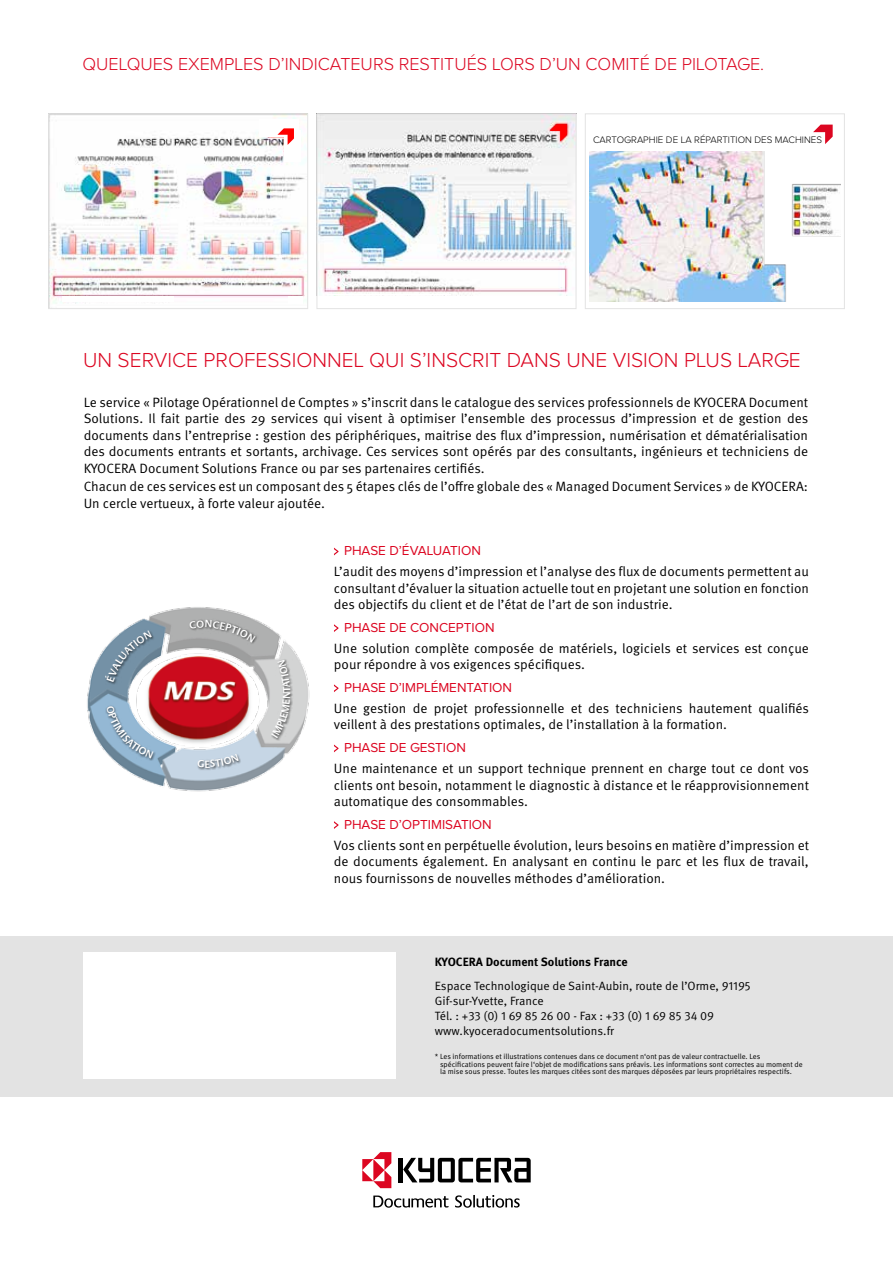
<style>
.page{position:relative;width:893px;height:1263px;background:#fff}
.page>*{position:absolute;margin:0;border:0;box-sizing:border-box;transform-origin:0 0}
.t1{font:300 21px "Proxima Nova A";color:#dc0621}
.t2{font:300 18px "Proxima Nova A";color:#dc0621}
.t3{font:13.5px/16.5px "Meta Pro Norm";color:#000;text-align:justify}
.t4{font:13.5px "Proxima Nova A";color:#dc0621}
.t5{font:12px/15px "Meta Pro Norm";color:#000}
.t6{font:700 12px "Meta Pro";color:#000}
.t7{font:300 9.75px "Proxima Nova A";color:#000}
.t8{font:7.5px/7.5px "Meta Pro Norm";color:#000}
</style>
<div class="page">
<img style="left:50px;top:116px;width:256px;height:188px">
<div style="left:62px;top:296px;width:112px;height:5px;background:#fff"></div>
<div style="left:288px;top:296px;width:15px;height:7px;background:#fff"></div>
<div style="left:260px;top:120px;width:39px;height:17px;background:#fff"></div>
<div style="left:284px;top:130px;width:17px;height:32px;background:#fff"></div>
<svg style="left:277px;top:128px;width:17px;height:17px"></svg>
<div style="left:48px;top:114px;width:260px;height:195px;border:1px solid #e3e3e3"></div>
<img style="left:319px;top:116px;width:255px;height:179px">
<hr style="left:328px;top:294px;width:123px;height:1px;background:#fff">
<svg style="left:550px;top:124px;width:17px;height:17px"></svg>
<div style="left:317px;top:114px;width:259px;height:195px;border:1px solid #e3e3e3"></div>
<img style="left:589px;top:152px;width:251px;height:150px">
<div style="left:585px;top:114px;width:260px;height:195px;border:1px solid #e3e3e3"></div>
<img style="left:87px;top:607px;width:223px;height:185px">
<div style="left:104px;top:629px;width:51px;height:55px;background:#000;opacity:.75"></div>
<div style="left:188px;top:619px;width:70px;height:26px;background:#000;opacity:.75"></div>
<div style="left:105px;top:704px;width:51px;height:57px;background:#000;opacity:.75"></div>
<div style="left:196px;top:752px;width:46px;height:19px;background:#000;opacity:.75"></div>
<div style="left:270px;top:658px;width:24px;height:83px;background:#000;opacity:.75"></div>
<svg style="left:334px;top:548px;width:4px;height:7px"></svg>
<svg style="left:334px;top:624px;width:4px;height:8px"></svg>
<svg style="left:334px;top:684px;width:4px;height:8px"></svg>
<svg style="left:334px;top:744px;width:4px;height:8px"></svg>
<svg style="left:334px;top:821px;width:4px;height:8px"></svg>
<svg style="left:813px;top:125px;width:20px;height:19px"></svg>
<div style="left:0;top:935px;width:893px;height:161px;background:#e3e3e3"></div>
<div style="left:83px;top:953px;width:313px;height:126px;background:#fff"></div>
<hr style="left:399px;top:1158px;width:4px;height:24px;background:#000">
<svg style="left:403px;top:1158px;width:128px;height:24px"></svg>
<svg style="left:362px;top:1152px;width:29px;height:36px"></svg>
<svg style="left:455px;top:1195px;width:65px;height:13px"></svg>
<svg style="left:373px;top:1195px;width:75px;height:13px"></svg>
<svg style="left:105px;top:631px;width:47px;height:51px;background:#8399a9"></svg>
<svg style="left:189px;top:620px;width:67px;height:22px"></svg>
<svg style="left:106px;top:705px;width:48px;height:53px"></svg>
<svg style="left:198px;top:754px;width:41px;height:14px"></svg>
<svg style="left:271px;top:660px;width:19px;height:78px"></svg>
<h2 class="t2" style="left:82px;top:54px;width:683px">QUELQUES EXEMPLES D’INDICATEURS RESTITUÉS LORS D’UN COMITÉ DE PILOTAGE.</h2>
<p class="t7" style="left:593px;top:135px;width:231px">CARTOGRAPHIE DE LA RÉPARTITION DES MACHINES</p>
<h1 class="t1" style="left:83px;top:348px;width:719px">UN SERVICE PROFESSIONNEL QUI S’INSCRIT DANS UNE VISION PLUS LARGE</h1>
<p class="t3" style="left:84px;top:393px;width:726px">Le service « Pilotage Opérationnel de Comptes » s’inscrit dans le catalogue des services professionnels de KYOCERA Document Solutions. Il fait partie des 29 services qui visent à optimiser l’ensemble des processus d’impression et de gestion des documents dans l’entreprise : gestion des périphériques, maitrise des flux d’impression, numérisation et dématérialisation des documents entrants et sortants, archivage. Ces services sont opérés par des consultants, ingénieurs et techniciens de KYOCERA Document Solutions France ou par ses partenaires certifiés.</p>
<p class="t3" style="left:84px;top:477px;width:726px">Chacun de ces services est un composant des 5 étapes clés de l’offre globale des « Managed Document Services » de KYOCERA:<br>Un cercle vertueux, à forte valeur ajoutée.</p>
<p class="t4" style="left:344px;top:543px;width:138px">PHASE D’ÉVALUATION</p>
<p class="t3" style="left:334px;top:562px;width:476px">L’audit des moyens d’impression et l’analyse des flux de documents permettent au consultant d’évaluer la situation actuelle tout en projetant une solution en fonction des objectifs du client et de l’état de l’art de son industrie.</p>
<p class="t4" style="left:344px;top:620px;width:152px">PHASE DE CONCEPTION</p>
<p class="t3" style="left:334px;top:639px;width:476px">Une solution complète composée de matériels, logiciels et services est conçue pour répondre à vos exigences spécifiques.</p>
<p class="t4" style="left:344px;top:680px;width:170px">PHASE D’IMPLÉMENTATION</p>
<p class="t3" style="left:334px;top:699px;width:477px">Une gestion de projet professionnelle et des techniciens hautement qualifiés veillent à des prestations optimales, de l’installation à la formation.</p>
<p class="t4" style="left:344px;top:740px;width:123px">PHASE DE GESTION</p>
<p class="t3" style="left:334px;top:759px;width:477px">Une maintenance et un support technique prennent en charge tout ce dont vos clients ont besoin, notamment le diagnostic à distance et le réapprovisionnement automatique des consommables.</p>
<p class="t4" style="left:344px;top:817px;width:149px">PHASE D’OPTIMISATION</p>
<p class="t3" style="left:334px;top:836px;width:477px">Vos clients sont en perpétuelle évolution, leurs besoins en matière d’impression et de documents également. En analysant en continu le parc et les flux de travail, nous fournissons de nouvelles méthodes d’amélioration.</p>
<p class="t6" style="left:435px;top:953px;width:195px">KYOCERA Document Solutions France</p>
<p class="t5" style="left:435px;top:977px;width:317px">Espace Technologique de Saint-Aubin, route de l’Orme, 91195<br>Gif-sur-Yvette, France<br>Tél. : +33 (0) 1 69 85 26 00 - Fax : +33 (0) 1 69 85 34 09 www.kyoceradocumentsolutions.fr</p>
<p class="t8" style="left:440px;top:1052px;width:364px;text-indent:-5px">* Les informations et illustrations contenues dans ce document n‘ont pas de valeur contractuelle. Les spécifications peuvent faire l‘objet de modifications sans préavis. Les informations sont correctes au moment de la mise sous presse. Toutes les marques citées sont des marques déposées par leurs propriétaires respectifs.</p>
</div>
